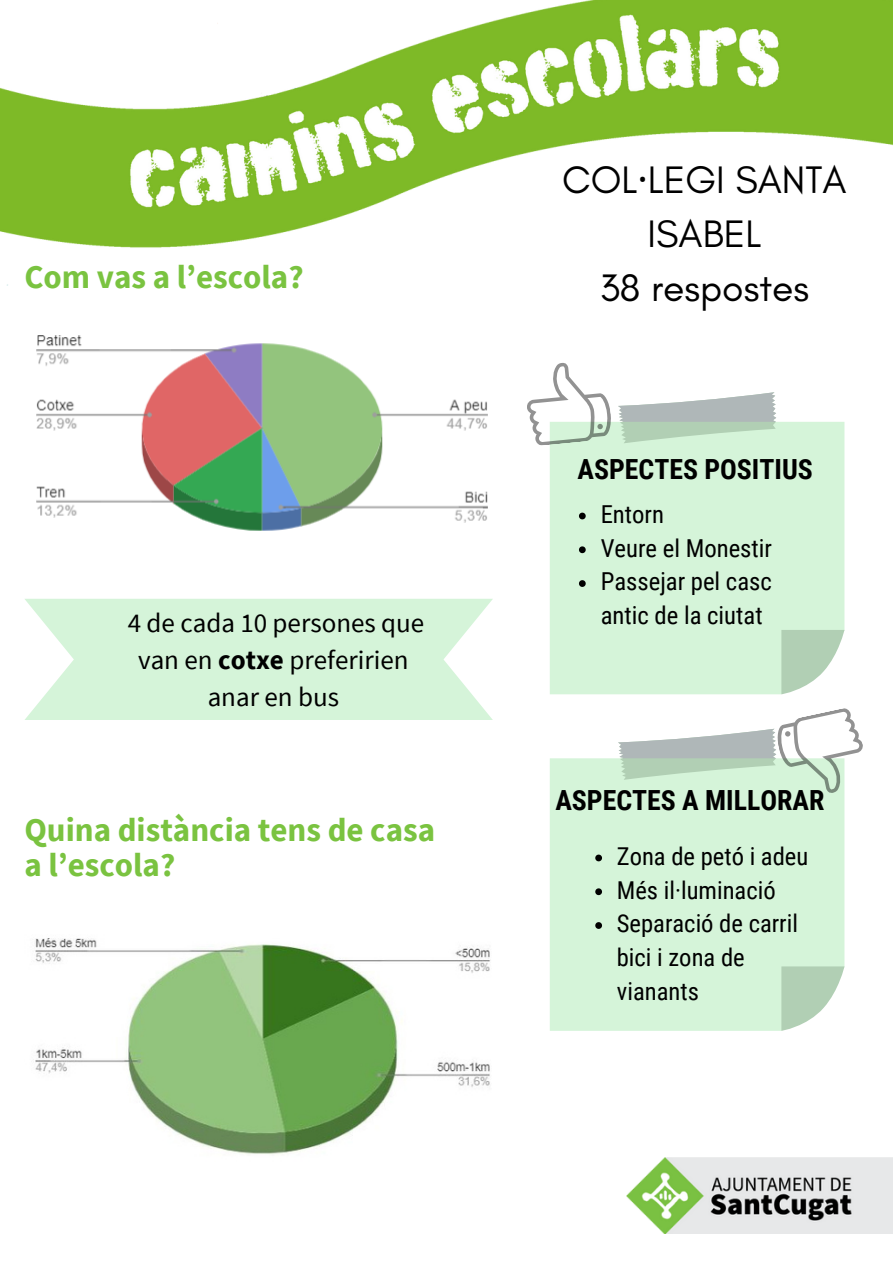
<style>
.page{position:relative;width:893px;height:1264px;background:#fff}
.page>*{position:absolute;margin:0;border:0;box-sizing:border-box;transform-origin:0 0}
.t1{font:39px/54px "Glacial Indifference";color:#000;text-align:center}
.t2{font:700 33px/34.8px "Source Sans Pro";color:#7ac340}
.t3{font:700 27.75px "Roboto Condensed";color:#000}
.t4{font:27px/37.2px "Source Sans Pro";color:#000;text-align:center}
.t5{font:24.75px/33.8px "Roboto Condensed";color:#000}
.t6{font:24.6px/33.8px "Roboto Condensed";color:#000}
.s1{font-weight:700}
.s2{font-family:"Noto Sans"}
</style>
<div class="page">
<div style="left:550px;top:422px;width:294px;height:272px;background:#d5f4d9"></div>
<svg style="left:781px;top:630px;width:63px;height:64px"></svg>
<svg style="left:527px;top:363px;width:250px;height:89px"></svg>
<svg style="left:25px;top:599px;width:468px;height:121px;background:#d9f5dc"></svg>
<img style="left:626px;top:1157px;width:266px;height:76px">
<img style="left:0;top:0;width:892px;height:285px">
<div style="left:550px;top:758px;width:294px;height:272px;background:#d5f4d9"></div>
<svg style="left:781px;top:966px;width:63px;height:64px"></svg>
<svg style="left:616px;top:708px;width:247px;height:94px"></svg>
<img style="left:36px;top:335px;width:452px;height:196px">
<img style="left:35px;top:938px;width:456px;height:216px">
<svg style="left:579px;top:512px;width:6px;height:7px"></svg>
<svg style="left:579px;top:546px;width:6px;height:7px"></svg>
<svg style="left:579px;top:580px;width:6px;height:7px"></svg>
<svg style="left:595px;top:854px;width:7px;height:7px"></svg>
<svg style="left:595px;top:888px;width:7px;height:7px"></svg>
<svg style="left:595px;top:922px;width:7px;height:6px"></svg>
<p class="t2" style="left:24px;top:258px;width:281px">Com vas a l’escola?</p>
<h1 class="t4" style="left:128px;top:603px;width:298px">4 de cada 10 persones que van en <span class="s1">cotxe</span> preferirien anar en bus</h1>
<p class="t2" style="left:24px;top:811px;width:412px">Quina distància tens de casa a l’escola?</p>
<p class="t1" style="left:562px;top:152px;width:286px">COL<span class="s2">·</span>LEGI SANTA<br>ISABEL<br>38 respostes</p>
<p class="t3" style="left:577px;top:453px;width:237px">ASPECTES POSITIUS</p>
<h2 class="t5" style="left:600px;top:497px;width:65px">Entorn</h2>
<p class="t5" style="left:600px;top:531px;width:173px">Veure el Monestir</p>
<p class="t5" style="left:600px;top:565px;width:173px">Passejar pel casc antic de la ciutat</p>
<p class="t3" style="left:555px;top:784px;width:270px">ASPECTES A MILLORAR</p>
<p class="t6" style="left:616px;top:839px;width:193px">Zona de petó i adeu</p>
<h3 class="t6" style="left:616px;top:873px;width:160px">Més il·luminació</h3>
<p class="t6" style="left:616px;top:907px;width:183px">Separació de carril bici i zona de vianants</p>
</div>
